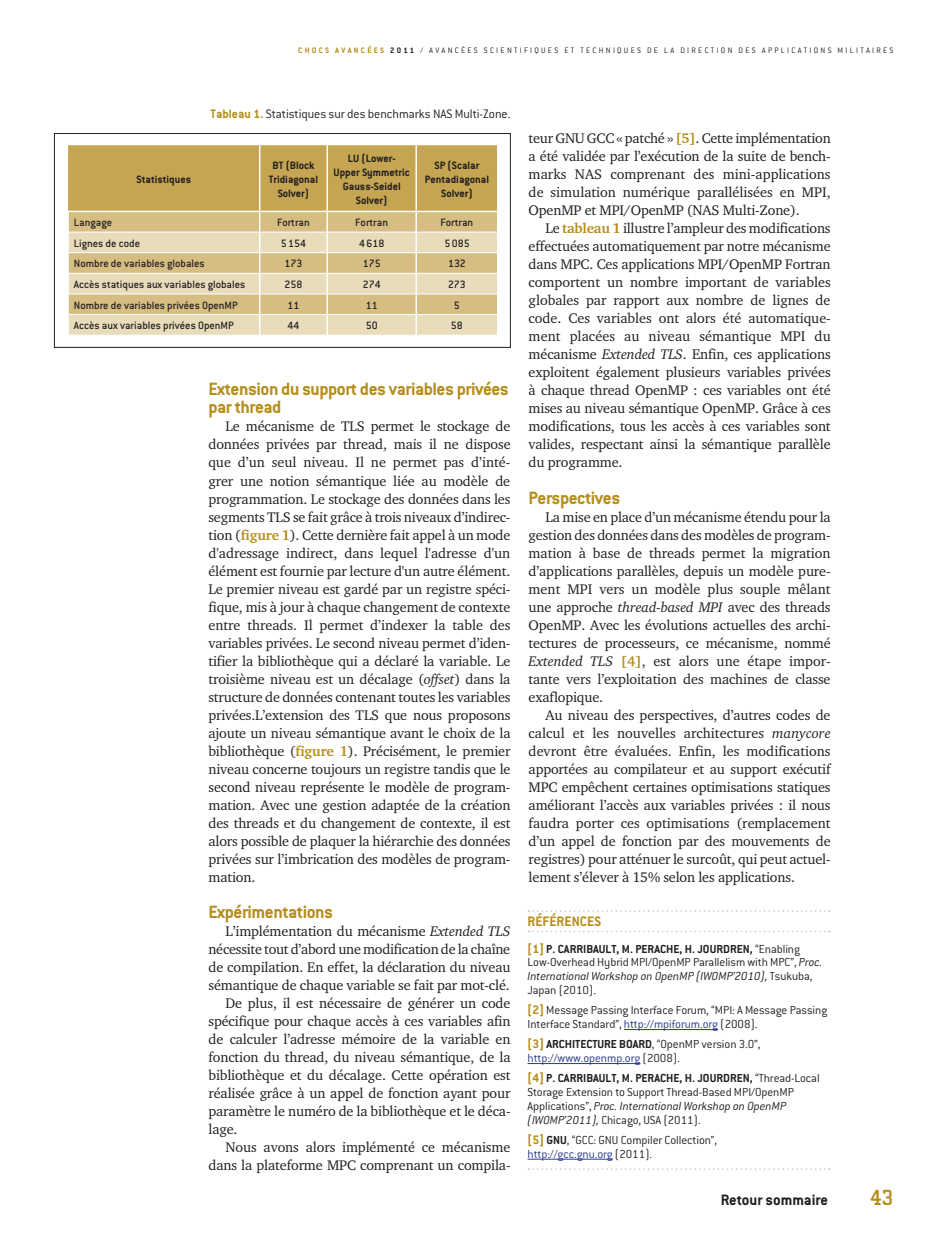
<style>
.page{position:relative;width:936px;height:1234px;background:#fff}
.page>*{position:absolute;margin:0;border:0;box-sizing:border-box;transform-origin:0 0}
.t1{font:700 22.5px "Cholla Slab";color:#b58e1d}
.inter_1_ARTICLE{font:700 19.5px/18px "Conduit ITC";letter-spacing:-.025em;color:#b58e1d}
.t2{font:700 16.5px "Conduit ITC";color:#231f20}
.réf_titre_ARTICLE{font:700 15px "Conduit ITC";color:#b58e1d}
.txt_courant_ARTICLE{font:14.25px/18px "Charter ITC Std";letter-spacing:-.01em;color:#231f20;text-align:justify}
.légende_figure_ART{font:300 13.5px "Conduit ITC";letter-spacing:-.005em;color:#231f20}
.txt_réf_ARTICLE{font:300 12.75px/13.8px "Conduit ITC";letter-spacing:-.005em;color:#231f20}
.SOM_titre_rubrique{font:500 11.7px "Conduit ITC";color:#231f20}
.t3{font:700 11.7px "Conduit ITC";color:#231f20}
.t4{font:300 8.7px "Conduit ITC";letter-spacing:.26em;color:#231f20}
.s1{font-weight:700;color:#b58e1d}
.s2{font-weight:700}
.s3{font-style:italic}
.s4{font-weight:700;font-size:13.5px;color:#b58e1d}
.s5{color:#283890}
</style>
<div class="page">
<svg style="left:68px;top:145px;width:430px;height:190px;background:#d7c187"></svg>
<hr style="left:69px;top:293px;width:191px;height:1px;background:#fff">
<hr style="left:260px;top:293px;width:67px;height:1px;background:#fff">
<hr style="left:327px;top:293px;width:89px;height:1px;background:#fff">
<hr style="left:416px;top:293px;width:81px;height:1px;background:#fff">
<hr style="left:67px;top:211px;width:193px;height:1px;background:#fff">
<hr style="left:260px;top:211px;width:67px;height:1px;background:#fff">
<hr style="left:327px;top:211px;width:89px;height:1px;background:#fff">
<hr style="left:416px;top:211px;width:82px;height:1px;background:#fff">
<div style="left:54px;top:133px;width:456px;height:214px;border:1px solid #231f20"></div>
<svg style="left:528px;top:910px;width:301px;height:1px"></svg>
<svg style="left:528px;top:930px;width:301px;height:2px"></svg>
<hr style="left:624px;top:1028px;width:94px;height:1px;background:#283890">
<hr style="left:527px;top:1062px;width:113px;height:1px;background:#283890">
<svg style="left:528px;top:1168px;width:301px;height:1px"></svg>
<hr style="left:527px;top:1158px;width:85px;height:1px;background:#283890">
<p class="t4" style="left:298px;top:46px;width:596px"><span class="s1">CHOCS AVANCÉES</span> <span class="s2">2011</span> / AVANCÉES SCIENTIFIQUES ET TECHNIQUES DE LA DIRECTION DES APPLICATIONS MILITAIRES</p>
<p class="t3" style="left:137px;top:172px;width:56px">Statistiques</p>
<p class="légende_figure_ART" style="left:211px;top:107px;width:301px"><span class="s1">Tableau 1.</span> Statistiques sur des benchmarks NAS Multi-Zone.</p>
<p class="t3" style="left:272px;top:158px;width:44px">BT (Block</p>
<p class="t3" style="left:269px;top:172px;width:51px">Tridiagonal</p>
<p class="t3" style="left:278px;top:186px;width:33px">Solver)</p>
<p class="t3" style="left:348px;top:151px;width:49px">LU (Lower-</p>
<p class="t3" style="left:333px;top:165px;width:78px">Upper Symmetric</p>
<p class="t3" style="left:343px;top:179px;width:59px">Gauss-Seidel</p>
<p class="t3" style="left:356px;top:193px;width:33px">Solver)</p>
<p class="t3" style="left:434px;top:158px;width:46px">SP (Scalar</p>
<p class="t3" style="left:425px;top:172px;width:66px">Pentadiagonal</p>
<p class="t3" style="left:441px;top:186px;width:33px">Solver)</p>
<p class="SOM_titre_rubrique" style="left:74px;top:216px;width:40px">Langage</p>
<p class="SOM_titre_rubrique" style="left:277px;top:216px;width:34px">Fortran</p>
<p class="SOM_titre_rubrique" style="left:355px;top:216px;width:34px">Fortran</p>
<p class="SOM_titre_rubrique" style="left:440px;top:216px;width:34px">Fortran</p>
<p class="SOM_titre_rubrique" style="left:74px;top:236px;width:68px">Lignes de code</p>
<p class="SOM_titre_rubrique" style="left:281px;top:236px;width:27px">5154</p>
<p class="SOM_titre_rubrique" style="left:359px;top:236px;width:27px">4618</p>
<p class="SOM_titre_rubrique" style="left:444px;top:236px;width:27px">5085</p>
<p class="SOM_titre_rubrique" style="left:74px;top:257px;width:132px">Nombre de variables globales</p>
<p class="SOM_titre_rubrique" style="left:284px;top:257px;width:19px">173</p>
<p class="SOM_titre_rubrique" style="left:363px;top:257px;width:19px">175</p>
<p class="SOM_titre_rubrique" style="left:448px;top:257px;width:19px">132</p>
<p class="SOM_titre_rubrique" style="left:74px;top:278px;width:173px">Accès statiques aux variables globales</p>
<p class="SOM_titre_rubrique" style="left:284px;top:278px;width:19px">258</p>
<p class="SOM_titre_rubrique" style="left:363px;top:278px;width:19px">274</p>
<p class="SOM_titre_rubrique" style="left:448px;top:278px;width:19px">273</p>
<p class="SOM_titre_rubrique" style="left:74px;top:298px;width:165px">Nombre de variables privées OpenMP</p>
<p class="SOM_titre_rubrique" style="left:287px;top:298px;width:13px">11</p>
<p class="SOM_titre_rubrique" style="left:366px;top:298px;width:13px">11</p>
<p class="SOM_titre_rubrique" style="left:454px;top:298px;width:7px">5</p>
<p class="SOM_titre_rubrique" style="left:74px;top:319px;width:161px">Accès aux variables privées OpenMP</p>
<p class="SOM_titre_rubrique" style="left:287px;top:319px;width:13px">44</p>
<p class="SOM_titre_rubrique" style="left:366px;top:319px;width:13px">50</p>
<p class="SOM_titre_rubrique" style="left:451px;top:319px;width:13px">58</p>
<p class="inter_1_ARTICLE" style="left:208px;top:380px;width:302px">Extension du support des variables privées par thread</p>
<p class="txt_courant_ARTICLE" style="left:208px;top:417px;width:304px;text-indent:17px">Le mécanisme de TLS permet le stockage de données privées par thread, mais il ne dispose que d’un seul niveau. Il ne permet pas d’inté&shy;grer une notion sémantique liée au modèle de programmation. Le stockage des données dans les segments TLS se fait grâce à trois niveaux d’indirec&shy;tion (<span class="s1">figure 1</span>). Cette dernière fait appel à un mode d'adressage indirect, dans lequel l'adresse d'un élément est fournie par lecture d'un autre élément.<br>Le premier niveau est gardé par un registre spéci&shy;fique, mis à jour à chaque changement de contexte entre threads. Il permet d’indexer la table des variables privées. Le second niveau permet d’iden&shy;tifier la bibliothèque qui a déclaré la variable. Le troisième niveau est un décalage (<span class="s3">offset</span>) dans la structure de données contenant toutes les variables privées.L’extension des TLS que nous proposons ajoute un niveau sémantique avant le choix de la bibliothèque (<span class="s1">figure 1</span>). Précisément, le premier niveau concerne toujours un registre tandis que le second niveau représente le modèle de program&shy;mation. Avec une gestion adaptée de la création des threads et du changement de contexte, il est alors possible de plaquer la hiérarchie des données privées sur l’imbrication des modèles de program&shy;mation.</p>
<p class="inter_1_ARTICLE" style="left:208px;top:902px;width:126px">Expérimentations</p>
<p class="txt_courant_ARTICLE" style="left:208px;top:921px;width:303px;text-indent:17px">L’implémentation du mécanisme <span class="s3">Extended TLS </span>nécessite tout d’abord une modification de la chaîne de compilation. En effet, la déclaration du niveau sémantique de chaque variable se fait par mot-clé.</p>
<p class="txt_courant_ARTICLE" style="left:208px;top:993px;width:303px;text-indent:17px">De plus, il est nécessaire de générer un code spécifique pour chaque accès à ces variables afin de calculer l’adresse mémoire de la variable en fonction du thread, du niveau sémantique, de la bibliothèque et du décalage. Cette opération est réalisée grâce à un appel de fonction ayant pour paramètre le numéro de la bibliothèque et le déca&shy;lage.</p>
<p class="txt_courant_ARTICLE" style="left:208px;top:1137px;width:303px;text-align:right">Nous avons alors implémenté ce mécanisme dans la plateforme MPC comprenant un compila-</p>
<p class="txt_courant_ARTICLE" style="left:528px;top:129px;width:303px">teur GNU GCC « patché » <span class="s1">[5]</span>. Cette implémentation a été validée par l’exécution de la suite de bench&shy;marks NAS comprenant des mini-applications de simulation numérique parallélisées en MPI, OpenMP et MPI/OpenMP (NAS Multi-Zone).</p>
<p class="txt_courant_ARTICLE" style="left:528px;top:219px;width:303px;text-indent:17px">Le <span class="s1">tableau 1</span> illustre l’ampleur des modifications effectuées automatiquement par notre mécanisme dans MPC. Ces applications MPI/OpenMP Fortran comportent un nombre important de variables globales par rapport aux nombre de lignes de code. Ces variables ont alors été automatique&shy;ment placées au niveau sémantique MPI du mécanisme <span class="s3">Extended TLS</span>. Enfin, ces applications exploitent également plusieurs variables privées à chaque thread OpenMP : ces variables ont été mises au niveau sémantique OpenMP. Grâce à ces modifications, tous les accès à ces variables sont valides, respectant ainsi la sémantique parallèle du programme.</p>
<p class="inter_1_ARTICLE" style="left:528px;top:488px;width:93px">Perspectives</p>
<p class="txt_courant_ARTICLE" style="left:528px;top:507px;width:303px;text-indent:17px">La mise en place d’un mécanisme étendu pour la gestion des données dans des modèles de program&shy;mation à base de threads permet la migration d’applications parallèles, depuis un modèle pure&shy;ment MPI vers un modèle plus souple mêlant une approche <span class="s3">thread-based MPI</span> avec des threads OpenMP. Avec les évolutions actuelles des archi&shy;tectures de processeurs, ce mécanisme, nommé <span class="s3">Extended TLS</span> <span class="s1">[4]</span>, est alors une étape impor&shy;tante vers l’exploitation des machines de classe exaflopique.</p>
<p class="txt_courant_ARTICLE" style="left:528px;top:705px;width:303px;text-indent:17px">Au niveau des perspectives, d’autres codes de calcul et les nouvelles architectures <span class="s3">manycore </span>devront être évaluées. Enfin, les modifications apportées au compilateur et au support exécutif MPC empêchent certaines optimisations statiques améliorant l’accès aux variables privées : il nous faudra porter ces optimisations (remplacement d’un appel de fonction par des mouvements de registres) pour atténuer le surcoût, qui peut actuel&shy;lement s’élever à 15% selon les applications.</p>
<p class="réf_titre_ARTICLE" style="left:527px;top:912px;width:75px">RÉFÉRENCES</p>
<p class="txt_réf_ARTICLE" style="left:527px;top:941px;width:296px"><span class="s4">[1]</span> <span class="s2">P. CARRIBAULT, M. PERACHE, H. JOURDREN,</span> “Enabling Low-Overhead Hybrid MPI/OpenMP Parallelism with MPC”, <span class="s3">Proc.<br>International Workshop on OpenMP (IWOMP’2010),</span> Tsukuba, Japan (2010).</p>
<p class="txt_réf_ARTICLE" style="left:527px;top:1003px;width:301px"><span class="s4">[2]</span> Message Passing Interface Forum, “MPI: A Message Passing<br>Interface Standard”, <span class="s5">http://mpiforum.org</span> (2008).</p>
<p class="txt_réf_ARTICLE" style="left:527px;top:1037px;width:234px"><span class="s4">[3]</span> <span class="s2">ARCHITECTURE BOARD</span>, “OpenMP version 3.0”, <span class="s5">http://www.openmp.org</span> (2008).</p>
<p class="txt_réf_ARTICLE" style="left:527px;top:1071px;width:293px"><span class="s4">[4]</span> <span class="s2">P. CARRIBAULT, M. PERACHE, H. JOURDREN,</span> “Thread-Local Storage Extension to Support Thread-Based MPI/OpenMP Applications”, <span class="s3">Proc. International Workshop on OpenMP (IWOMP’2011),</span> Chicago, USA (2011).</p>
<p class="txt_réf_ARTICLE" style="left:527px;top:1132px;width:191px"><span class="s4">[5]</span> <span class="s2">GNU</span>, “GCC: GNU Compiler Collection”, <span class="s5">http://gcc.gnu.org</span> (2011).</p>
<p class="t2" style="left:720px;top:1189px;width:109px">Retour sommaire</p>
<p class="t1" style="left:870px;top:1184px;width:25px">43</p>
</div>
